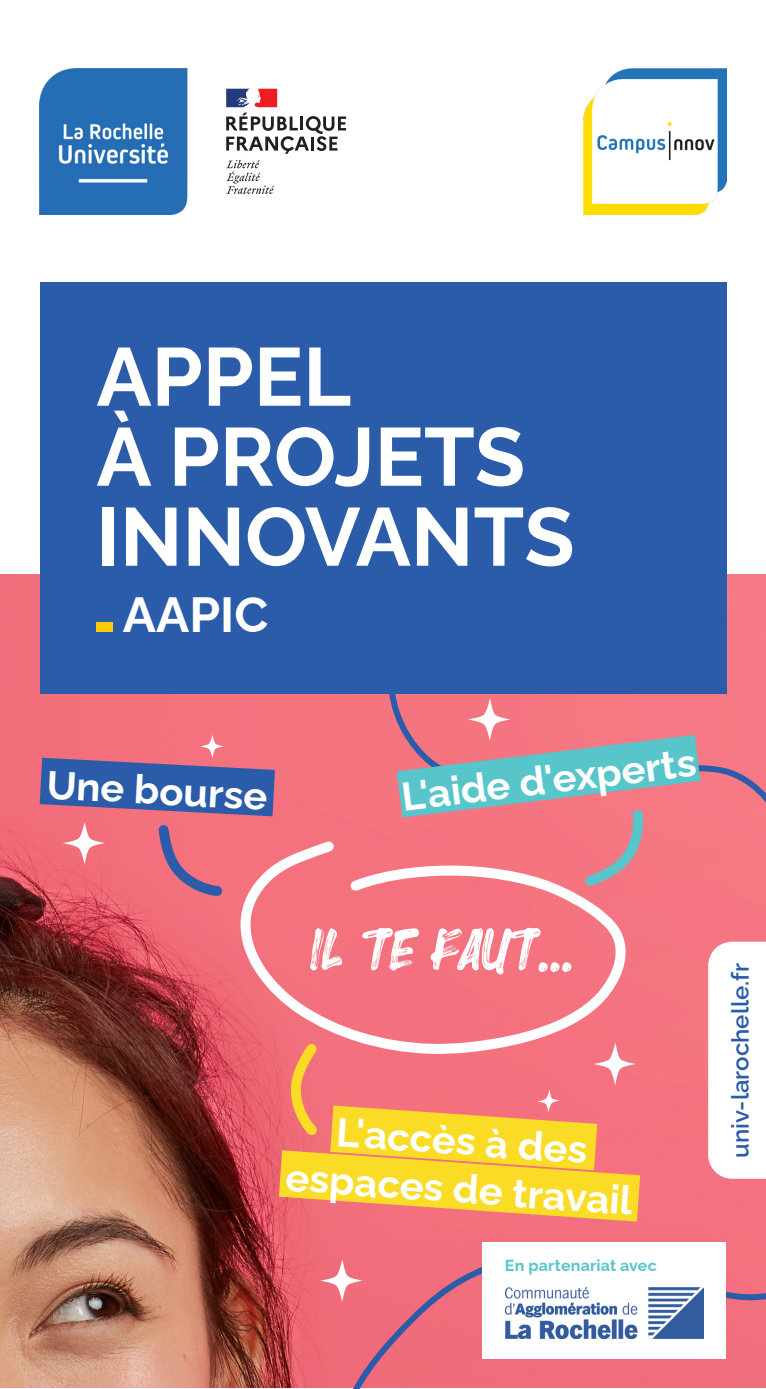
<style>
.page{position:relative;width:766px;height:1389px;background:#fff}
.page>*{position:absolute;margin:0;border:0;box-sizing:border-box;transform-origin:0 0}
.t1{font:700 82px/80px "Raleway";color:#fff}
.t2{font:60px "Strive";color:#fff}
.t3{font:700 49.4px "Raleway";color:#fff}
.t4{font:700 40px/48px "Raleway";color:#fff;text-align:center}
.t5{font:600 24px "Raleway";color:#2a5caa}
.t6{font:700 16px "Raleway";letter-spacing:.015em;color:#58c5ca}
</style>
<div class="page">
<img style="left:0;top:575px;width:765px;height:813px">
<img style="left:40px;top:68px;width:148px;height:146px">
<img style="left:583px;top:68px;width:143px;height:146px">
<svg style="left:230px;top:834px;width:126px;height:226px;background:#f3808b"></svg>
<svg style="left:226px;top:113px;width:120px;height:41px"></svg>
<svg style="left:226px;top:160px;width:48px;height:34px"></svg>
<svg style="left:226px;top:89px;width:51px;height:18px"></svg>
<svg style="left:333px;top:880px;width:432px;height:509px;background:#f2838f"></svg>
<div style="left:356px;top:580px;width:409px;height:344px;background:#f57582"></div>
<div style="left:482px;top:1242px;width:244px;height:117px;background:#fff"></div>
<img style="left:505px;top:1287px;width:198px;height:51px">
<svg style="left:320px;top:1259px;width:43px;height:43px"></svg>
<svg style="left:279px;top:1035px;width:361px;height:187px;background:#f6a45b"></svg>
<svg style="left:396px;top:698px;width:304px;height:196px;background:#cc8e98"></svg>
<svg style="left:40px;top:734px;width:235px;height:168px;background:#b66c8c"></svg>
<div style="left:40px;top:282px;width:686px;height:411px;background:#2a5caa"></div>
<div style="left:96px;top:623px;width:17px;height:9px;background:#feca0a"></div>
<p class="t1" style="left:96px;top:328px;width:256px">APPEL</p>
<p class="t1" style="left:96px;top:408px;width:479px">À PROJETS<br>INNOVANTS</p>
<p class="t3" style="left:123px;top:575px;width:147px">AAPIC</p>
<p class="t4" style="left:48px;top:756px;width:222px;rotate:3deg">Une bourse</p>
<p class="t4" style="left:398px;top:769px;width:298px;rotate:-7deg">L'aide d'experts</p>
<p class="t2" style="left:309px;top:904px;width:264px">IL TE FAUT...</p>
<p class="t4" style="left:291px;top:1100px;width:349px;rotate:4deg">L'accès à des espaces de travail</p>
<p class="t6" style="left:505px;top:1253px;width:153px">En partenariat avec</p>
<p class="t5" style="left:721px;top:1158px;width:196px;rotate:-90deg">univ-larochelle.fr</p>
</div>
